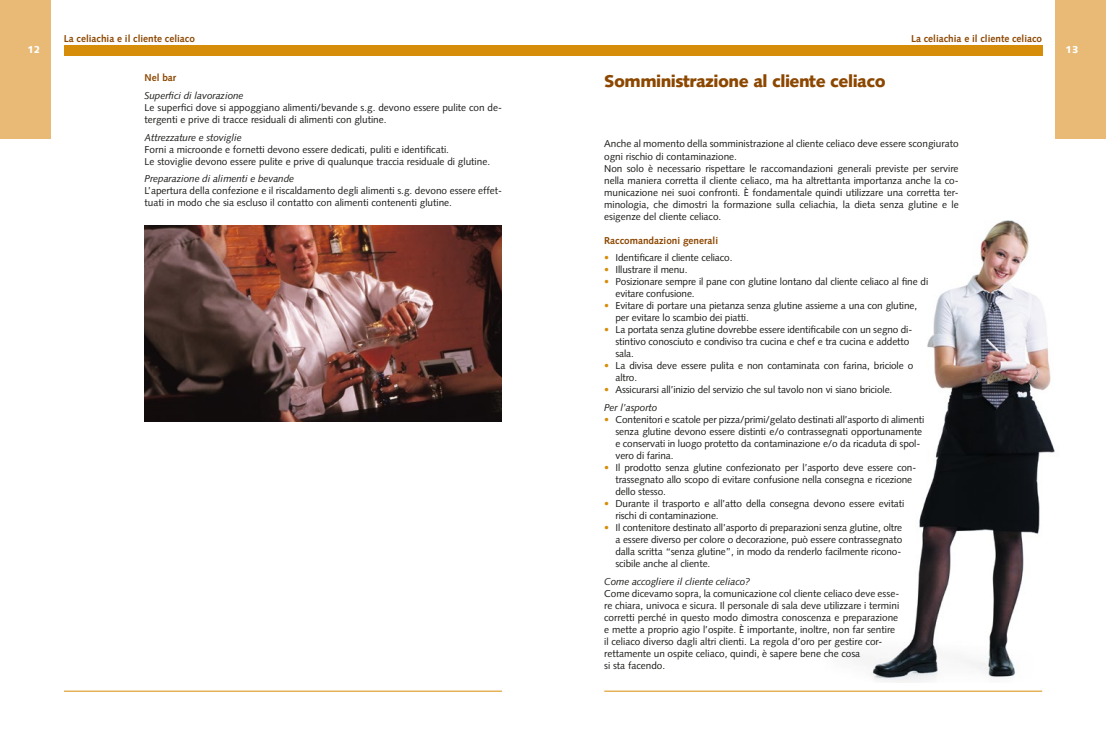
<style>
.page{position:relative;width:1106px;height:738px;background:#fff}
.page>*{position:absolute;margin:0;border:0;box-sizing:border-box;transform-origin:0 0}
.Primo_livello_GESL{font:900 17px "Syntax LT Std";letter-spacing:-.03em;color:#8c4700}
.Fascicolo_testo{font:10px/12px "Syntax LT Std";letter-spacing:-.01em;color:#1a1a18}
.cvo{font:italic 10px "Syntax LT Std";letter-spacing:-.01em;color:#1a1a18}
.Fascicolo_testo-2{font:700 10px "Syntax LT Std";color:#8c4700}
.t1{font:900 10px "Syntax LT Std";color:#fff}
.s1{color:#d68d09}
</style>
<div class="page">
<div style="left:1054px;top:0;width:52px;height:138px;background:#e8ba75"></div>
<div style="left:64px;top:46px;width:978px;height:10px;background:#d68d09"></div>
<div style="left:0;top:0;width:51px;height:138px;background:#e8ba75"></div>
<hr style="left:604px;top:690px;width:438px;height:1px;background:#d68d09">
<hr style="left:64px;top:690px;width:438px;height:1px;background:#d68d09">
<img style="left:856px;top:220px;width:199px;height:462px">
<img style="left:145px;top:225px;width:357px;height:196px">
<p class="Fascicolo_testo-2" style="left:64px;top:32px;width:133px">La celiachia e il cliente celiaco</p>
<p class="Fascicolo_testo-2" style="left:911px;top:32px;width:133px">La celiachia e il cliente celiaco</p>
<p class="t1" style="left:27px;top:44px;width:14px">12</p>
<p class="t1" style="left:1065px;top:44px;width:14px">13</p>
<p class="Fascicolo_testo-2" style="left:145px;top:72px;width:33px">Nel bar</p>
<p class="cvo" style="left:145px;top:90px;width:100px">Superfici di lavorazione</p>
<p class="Fascicolo_testo" style="left:145px;top:101px;width:359px">Le superfici dove si appoggiano alimenti/bevande s.g. devono essere pulite con de&shy;tergenti e prive di tracce residuali di alimenti con glutine.</p>
<p class="cvo" style="left:145px;top:131px;width:99px">Attrezzature e stoviglie</p>
<p class="Fascicolo_testo" style="left:145px;top:143px;width:306px">Forni a microonde e fornetti devono essere dedicati, puliti e identificati.</p>
<p class="Fascicolo_testo" style="left:145px;top:155px;width:347px">Le stoviglie devono essere pulite e prive di qualunque traccia residuale di glutine.</p>
<p class="cvo" style="left:145px;top:173px;width:151px">Preparazione di alimenti e bevande</p>
<p class="Fascicolo_testo" style="left:145px;top:185px;width:359px">L’apertura della confezione e il riscaldamento degli alimenti s.g. devono essere effet&shy;tuati in modo che sia escluso il contatto con alimenti contenenti glutine.</p>
<p class="Primo_livello_GESL" style="left:604px;top:70px;width:283px">Somministrazione al cliente celiaco</p>
<p class="Fascicolo_testo" style="left:604px;top:138px;width:356px">Anche al momento della somministrazione al cliente celiaco deve essere scongiurato ogni rischio di contaminazione.</p>
<p class="Fascicolo_testo" style="left:604px;top:162px;width:356px;text-align:justify">Non solo è necessario rispettare le raccomandazioni generali previste per servire nella maniera corretta il cliente celiaco, ma ha altrettanta importanza anche la co&shy;municazione nei suoi confronti. È fondamentale quindi utilizzare una corretta ter&shy;minologia, che dimostri la formazione sulla celiachia, la dieta senza glutine e le esigenze del cliente celiaco.</p>
<p class="Fascicolo_testo-2" style="left:604px;top:234px;width:115px">Raccomandazioni generali</p>
<p class="Fascicolo_testo" style="left:604px;top:252px;width:130px"><span class="s1">•</span> Identificare il cliente celiaco.</p>
<p class="Fascicolo_testo" style="left:604px;top:264px;width:85px"><span class="s1">•</span> Illustrare il menu.</p>
<p class="Fascicolo_testo" style="left:615px;top:276px;width:314px;text-indent:-11px"><span class="s1">•</span> Posizionare sempre il pane con glutine lontano dal cliente celiaco al fine di evitare confusione.</p>
<p class="Fascicolo_testo" style="left:615px;top:300px;width:303px;text-indent:-11px"><span class="s1">•</span> Evitare di portare una pietanza senza glutine assieme a una con glutine, per evitare lo scambio dei piatti.</p>
<p class="Fascicolo_testo" style="left:615px;top:324px;width:298px;text-indent:-11px"><span class="s1">•</span> La portata senza glutine dovrebbe essere identificabile con un segno di&shy;stintivo conosciuto e condiviso tra cucina e chef e tra cucina e addetto sala.</p>
<p class="Fascicolo_testo" style="left:615px;top:360px;width:299px;text-indent:-11px"><span class="s1">•</span> La divisa deve essere pulita e non contaminata con farina, briciole o altro.</p>
<p class="Fascicolo_testo" style="left:604px;top:384px;width:290px"><span class="s1">•</span> Assicurarsi all’inizio del servizio che sul tavolo non vi siano briciole.</p>
<p class="cvo" style="left:604px;top:401px;width:55px">Per l’asporto</p>
<p class="Fascicolo_testo" style="left:615px;top:413px;width:310px;text-indent:-11px"><span class="s1">•</span> Contenitori e scatole per pizza/primi/gelato destinati all’asporto di alimenti senza glutine devono essere distinti e/o contrassegnati opportunamente e conservati in luogo protetto da contaminazione e/o da ricaduta di spol&shy;vero di farina.</p>
<p class="Fascicolo_testo" style="left:615px;top:461px;width:302px;text-indent:-11px"><span class="s1">•</span> Il prodotto senza glutine confezionato per l’asporto deve essere con&shy;trassegnato allo scopo di evitare confusione nella consegna e ricezione dello stesso.</p>
<p class="Fascicolo_testo" style="left:615px;top:497px;width:290px;text-indent:-11px"><span class="s1">•</span> Durante il trasporto e all’atto della consegna devono essere evitati rischi di contaminazione.</p>
<p class="Fascicolo_testo" style="left:615px;top:521px;width:288px;text-align:justify;text-indent:-11px"><span class="s1">•</span> Il contenitore destinato all’asporto di preparazioni senza glutine, oltre a essere diverso per colore o decorazione, può essere contrassegnato dalla scritta “senza glutine”, in modo da renderlo facilmente ricono&shy;scibile anche al cliente.</p>
<p class="cvo" style="left:604px;top:575px;width:148px">Come accogliere il cliente celiaco?</p>
<p class="Fascicolo_testo" style="left:604px;top:587px;width:297px">Come dicevamo sopra, la comunicazione col cliente celiaco deve esse&shy;re chiara, univoca e sicura. Il personale di sala deve utilizzare i termini corretti perché in questo modo dimostra conoscenza e preparazione e mette a proprio agio l’ospite. È importante, inoltre, non far sentire il celiaco diverso dagli altri clienti. La regola d’oro per gestire cor&shy;rettamente un ospite celiaco, quindi, è sapere bene che cosa<br>si sta facendo.</p>
</div>
